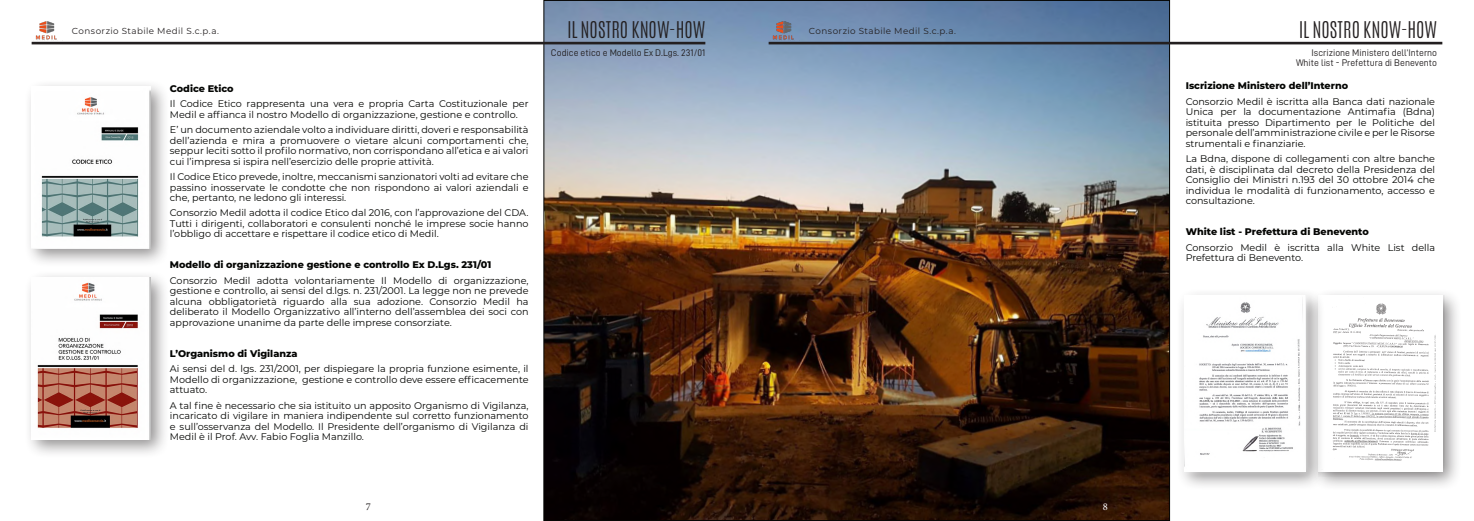
<style>
.page{position:relative;width:1474px;height:521px;background:#fff}
.page>*{position:absolute;margin:0;border:0;box-sizing:border-box;transform-origin:0 0}
.H1_Main1{font:300 19.25px "Antonio";color:#231f20}
.t1{font:10.5px "Minion Pro";color:#231f20}
.t2{font:10.5px "Minion Pro";color:#fff}
.P_10pts_Light{font:9.62px/10.5px "Montserrat";color:#040503;text-align:justify}
.P_10pts_Light-2{font:800 9.62px "Montserrat";color:#040503}
.H1_Main1-2{font:9.62px "D DIN";color:#231f20}
.t3{font:8.75px "Montserrat";letter-spacing:.045em;color:#231f20}
</style>
<div class="page">
<img style="left:545px;top:2px;width:622px;height:517px">
<hr style="left:32px;top:42px;width:673px;height:2px;background:#231f20">
<img style="left:35px;top:22px;width:22px;height:18px">
<hr style="left:768px;top:42px;width:674px;height:2px;background:#231f20">
<img style="left:768px;top:22px;width:31px;height:18px">
<div style="left:24px;top:79px;width:146px;height:189px;background:#231f20;opacity:.5"></div>
<img style="left:32px;top:87px;width:118px;height:161px">
<div style="left:24px;top:270px;width:146px;height:189px;background:#231f20;opacity:.5"></div>
<img style="left:32px;top:278px;width:118px;height:161px">
<div style="left:1310px;top:288px;width:152px;height:203px;background:#231f20;opacity:.5"></div>
<div style="left:1318px;top:296px;width:126px;height:180px;background:#231f20;opacity:.5"></div>
<img style="left:1325px;top:296px;width:117px;height:175px">
<div style="left:1176px;top:288px;width:149px;height:203px;background:#231f20;opacity:.5"></div>
<div style="left:1178px;top:290px;width:133px;height:187px;background:#fff;opacity:.75"></div>
<img style="left:1184px;top:296px;width:121px;height:175px">
<p class="H1_Main1" style="left:567px;top:16px;width:140px">IL NOSTRO KNOW-HOW</p>
<p class="H1_Main1-2" style="left:551px;top:47px;width:156px">Codice etico e Modello Ex D.Lgs. 231/01</p>
<p class="t3" style="left:72px;top:25px;width:148px">Consorzio Stabile Medil S.c.p.a.</p>
<p class="t3" style="left:809px;top:25px;width:148px">Consorzio Stabile Medil S.c.p.a.</p>
<p class="P_10pts_Light-2" style="left:170px;top:81px;width:65px">Codice Etico</p>
<p class="P_10pts_Light" style="left:170px;top:98px;width:360px">Il Codice Etico rappresenta una vera e propria Carta Costituzionale per<br>Medil e affianca il nostro Modello di organizzazione, gestione e controllo.</p>
<p class="P_10pts_Light" style="left:170px;top:124px;width:360px">E’ un documento aziendale volto a individuare diritti, doveri e responsabilità dell’azienda e mira a promuovere o vietare alcuni comportamenti che, seppur leciti sotto il profilo normativo, non corrispondano all’etica e ai valori cui l’impresa si ispira nell’esercizio delle proprie attività.</p>
<p class="P_10pts_Light" style="left:170px;top:171px;width:360px">Il Codice Etico prevede, inoltre, meccanismi sanzionatori volti ad evitare che passino inosservate le condotte che non rispondono ai valori aziendali e che, pertanto, ne ledono gli interessi.</p>
<p class="P_10pts_Light" style="left:170px;top:207px;width:360px">Consorzio Medil adotta il codice Etico dal 2016, con l’approvazione del CDA.<br>Tutti i dirigenti, collaboratori e consulenti nonché le imprese socie hanno l’obbligo di accettare e rispettare il codice etico di Medil.</p>
<p class="P_10pts_Light-2" style="left:170px;top:258px;width:323px">Modello di organizzazione gestione e controllo Ex D.Lgs. 231/01</p>
<p class="P_10pts_Light" style="left:170px;top:275px;width:360px">Consorzio Medil adotta volontariamente Il Modello di organizzazione, gestione e controllo, ai sensi del d.lgs. n. 231/2001. La legge non ne prevede alcuna obbligatorietà riguardo alla sua adozione. Consorzio Medil ha deliberato il Modello Organizzativo all’interno dell’assemblea dei soci con approvazione unanime da parte delle imprese consorziate.</p>
<p class="P_10pts_Light-2" style="left:170px;top:346px;width:129px">L’Organismo di Vigilanza</p>
<p class="P_10pts_Light" style="left:170px;top:363px;width:360px">Ai sensi del d. lgs. 231/2001, per dispiegare la propria funzione esimente, il Modello di organizzazione, gestione e controllo deve essere efficacemente attuato.</p>
<p class="P_10pts_Light" style="left:170px;top:400px;width:360px">A tal fine è necessario che sia istituito un apposito Organismo di Vigilanza, incaricato di vigilare in maniera indipendente sul corretto funzionamento e sull’osservanza del Modello. Il Presidente dell’organismo di Vigilanza di Medil è il Prof. Avv. Fabio Foglia Manzillo.</p>
<p class="t1" style="left:366px;top:500px;width:7px">7</p>
<p class="t2" style="left:1102px;top:500px;width:7px">8</p>
<p class="H1_Main1" style="left:1298px;top:16px;width:140px">IL NOSTRO KNOW-HOW</p>
<p class="H1_Main1-2" style="left:1311px;top:48px;width:127px">Iscrizione Ministero dell’Interno</p>
<p class="H1_Main1-2" style="left:1295px;top:57px;width:143px">White list - Prefettura di Benevento</p>
<p class="P_10pts_Light-2" style="left:1185px;top:79px;width:164px">Iscrizione Ministero dell’Interno</p>
<p class="P_10pts_Light" style="left:1185px;top:96px;width:251px">Consorzio Medil è iscritta alla Banca dati nazionale Unica per la documentazione Antimafia (Bdna) istituita presso Dipartimento per le Politiche del personale dell’amministrazione civile e per le Risorse strumentali e finanziarie.</p>
<p class="P_10pts_Light" style="left:1185px;top:153px;width:251px">La Bdna, dispone di collegamenti con altre banche dati, è disciplinata dal decreto della Presidenza del Consiglio dei Ministri n.193 del 30 ottobre 2014 che individua le modalità di funzionamento, accesso e consultazione.</p>
<p class="P_10pts_Light-2" style="left:1185px;top:225px;width:185px">White list - Prefettura di Benevento</p>
<p class="P_10pts_Light" style="left:1185px;top:242px;width:251px">Consorzio Medil è iscritta alla White List della<br>Prefettura di Benevento.</p>
</div>
